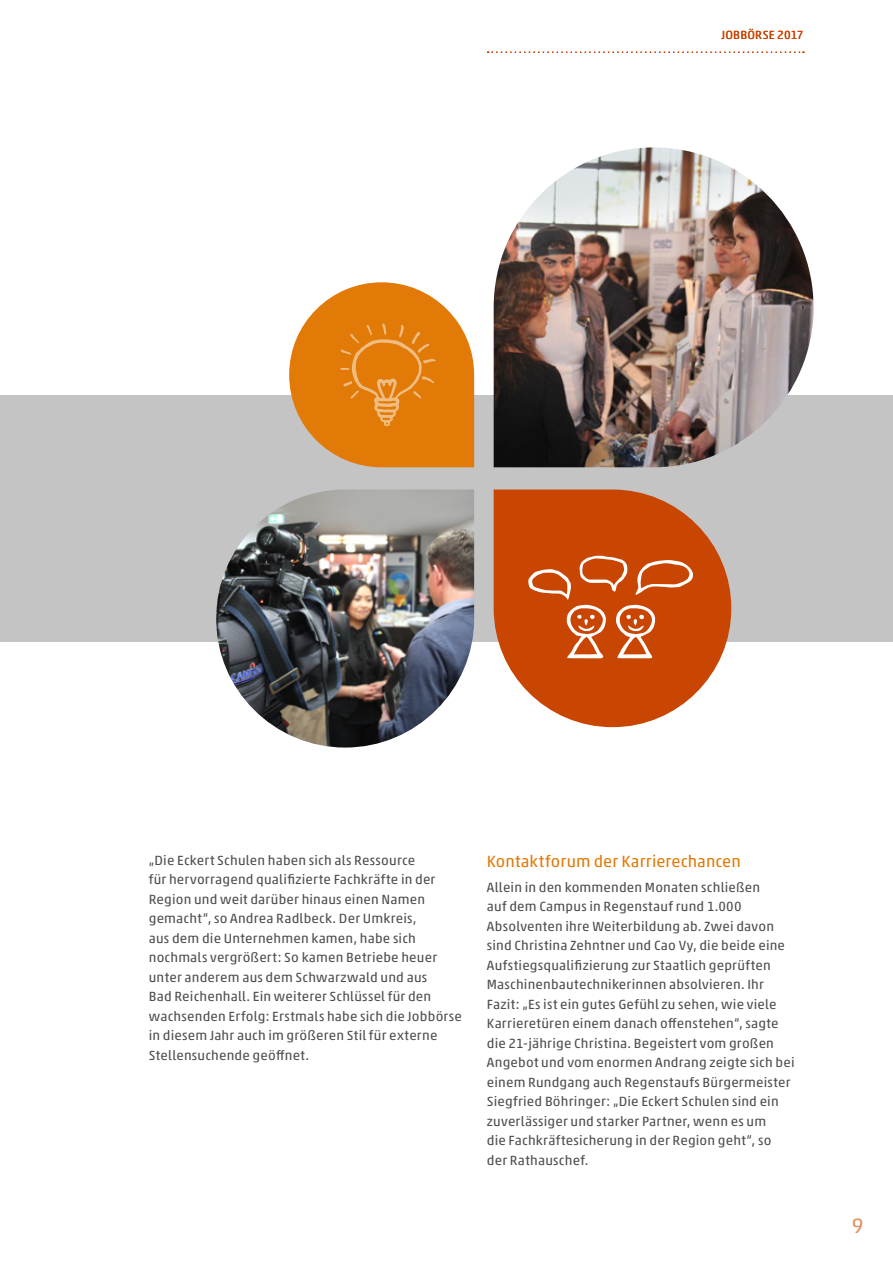
<style>
.page{position:relative;width:893px;height:1263px;background:#fff}
.page>*{position:absolute;margin:0;border:0;box-sizing:border-box;transform-origin:0 0}
.t1{font:21px "Akko Pro";color:#e09366}
.t2{font:16.5px "Akko Pro";letter-spacing:.005em;color:#e17a07}
.t3{font:13.5px/19.5px "Akko Pro";letter-spacing:.015em;color:#4d4d4c}
.t4{font:12px "Akko Pro";letter-spacing:.01em;color:#c84502}
</style>
<div class="page">
<div style="left:0;top:395px;width:893px;height:247px;background:#c4c4c5"></div>
<img style="left:216px;top:489px;width:258px;height:258px">
<svg style="left:488px;top:51px;width:316px;height:2px"></svg>
<svg style="left:494px;top:489px;width:237px;height:238px;fill:#c84502"></svg>
<img style="left:494px;top:147px;width:319px;height:320px">
<svg style="left:528px;top:555px;width:165px;height:103px"></svg>
<svg style="left:289px;top:282px;width:185px;height:185px"></svg>
<p class="t4" style="left:721px;top:27px;width:41px">jobbörse</p>
<p class="t4" style="left:777px;top:27px;width:28px">2017</p>
<p class="t4" style="left:733px;top:27px;width:8px">b</p>
<p class="t3" style="left:149px;top:850px;width:315px">„Die Eckert Schulen haben sich als Ressource<br>für hervorragend qualifizierte Fachkräfte in der Region und weit darüber hinaus einen Namen gemacht“, so Andrea Radlbeck. Der Umkreis,<br>aus dem die Unternehmen kamen, habe sich nochmals vergrößert: So kamen Betriebe heuer unter anderem aus dem Schwarzwald und aus<br>Bad Reichenhall. Ein weiterer Schlüssel für den wachsenden Erfolg: Erstmals habe sich die Jobbörse in diesem Jahr auch im größeren Stil für externe Stellensuchende geöffnet.</p>
<p class="t2" style="left:487px;top:851px;width:255px">Kontaktforum der Karrierechancen</p>
<p class="t3" style="left:487px;top:877px;width:309px">Allein in den kommenden Monaten schließen<br>auf dem Campus in Regenstauf rund 1.000<br>Absolventen ihre Weiterbildung ab. Zwei davon sind Christina Zehntner und Cao Vy, die beide eine Aufstiegsqualifizierung zur Staatlich geprüften Maschinenbautechnikerinnen absolvieren. Ihr Fazit: „Es ist ein gutes Gefühl zu sehen, wie viele Karrieretüren einem danach offenstehen“, sagte die 21-jährige Christina. Begeistert vom großen Angebot und vom enormen Andrang zeigte sich bei einem Rundgang auch Regenstaufs Bürgermeister Siegfried Böhringer: „Die Eckert Schulen sind ein zuverlässiger und starker Partner, wenn es um<br>die Fachkräftesicherung in der Region geht“, so der Rathauschef.</p>
<h1 class="t1" style="left:852px;top:1213px;width:13px">9</h1>
</div>
